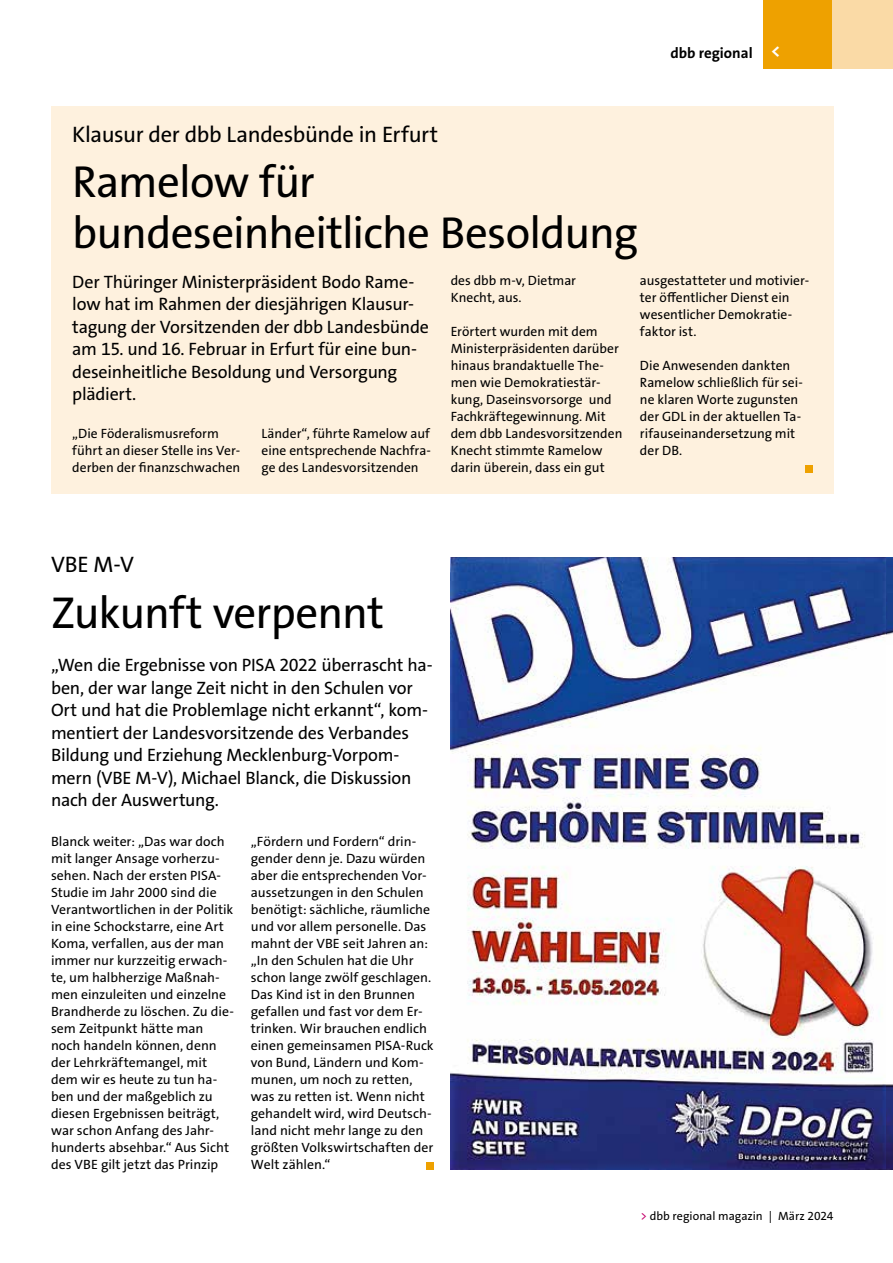
<style>
.page{position:relative;width:893px;height:1263px;background:#fff}
.page>*{position:absolute;margin:0;border:0;box-sizing:border-box;transform-origin:0 0}
.t1{font:45px/51px "The Sans Os F";letter-spacing:-.02em;color:#000}
.t2{font:22.5px "The Sans Os F";letter-spacing:-.015em;color:#000}
.t3{font:18px/22.5px "The Sans Os F";letter-spacing:-.015em;color:#000}
.t4{font:700 15px "The Sans Os F";color:#000}
.t5{font:13.5px/17px "The Sans Os F";color:#000}
.t6{font:12px "The Sans Os F";color:#000}
.s1{font-size:18px;color:#fff}
.s2{color:#c3006b}
</style>
<div class="page">
<div style="left:427px;top:1162px;width:7px;height:7px;background:#eea100"></div>
<div style="left:51px;top:106px;width:782px;height:387px;background:#fef1de"></div>
<div style="left:805px;top:465px;width:7px;height:7px;background:#eea100"></div>
<img style="left:451px;top:557px;width:434px;height:612px">
<div style="left:763px;top:0;width:130px;height:68px;background:#fadaa6"></div>
<div style="left:763px;top:0;width:68px;height:68px;background:#eea100"></div>
<p class="t4" style="left:670px;top:44px;width:112px">dbb regional <span class="s1">&lt;</span></p>
<h2 class="t2" style="left:72px;top:120px;width:367px">Klausur der dbb Landesbünde in Erfurt</h2>
<h1 class="t1" style="left:72px;top:157px;width:567px">Ramelow für bundeseinheitliche Besoldung</h1>
<h3 class="t3" style="left:72px;top:271px;width:358px">Der Thüringer Ministerpräsident Bodo Rame&shy;low hat im Rahmen der diesjährigen Klausur&shy;tagung der Vorsitzenden der dbb Landesbünde am 15. und 16. Februar in Erfurt für eine bun&shy;deseinheitliche Besoldung und Versorgung plädiert.</h3>
<p class="t5" style="left:72px;top:425px;width:169px">„Die Föderalismusreform führt an dieser Stelle ins Ver&shy;derben der finanzschwachen</p>
<p class="t5" style="left:261px;top:425px;width:171px;text-align:justify">Länder“, führte Ramelow auf eine entsprechende Nachfra&shy;ge des Landesvorsitzenden</p>
<p class="t5" style="left:451px;top:272px;width:127px">des dbb m-v, Dietmar<br>Knecht, aus.</p>
<p class="t5" style="left:451px;top:323px;width:173px">Erörtert wurden mit dem<br>Ministerpräsidenten darüber hinaus brandaktuelle The&shy;men wie Demokratiestär&shy;kung, Daseinsvorsorge und<br>Fachkräftegewinnung. Mit dem dbb Landesvorsitzenden<br>Knecht stimmte Ramelow darin überein, dass ein gut</p>
<p class="t5" style="left:640px;top:272px;width:171px">ausgestatteter und motivier&shy;ter öffentlicher Dienst ein wesentlicher Demokratie&shy;faktor ist.</p>
<p class="t5" style="left:640px;top:357px;width:164px">Die Anwesenden dankten<br>Ramelow schließlich für sei&shy;ne klaren Worte zugunsten der GDL in der aktuellen Ta&shy;rifauseinandersetzung mit der DB.</p>
<h2 class="t2" style="left:51px;top:550px;width:85px">VBE M-V</h2>
<h1 class="t1" style="left:51px;top:587px;width:335px">Zukunft verpennt</h1>
<p class="t3" style="left:51px;top:654px;width:383px">„Wen die Ergebnisse von PISA 2022 überrascht ha&shy;ben, der war lange Zeit nicht in den Schulen vor Ort und hat die Problemlage nicht erkannt“, kom&shy;mentiert der Landesvorsitzende des Verbandes Bildung und Erziehung Mecklenburg-Vorpom&shy;mern (VBE M-V), Michael Blanck, die Diskussion nach der Auswertung.</p>
<p class="t5" style="left:51px;top:833px;width:184px">Blanck weiter: „Das war doch mit langer Ansage vorherzu&shy;sehen. Nach der ersten PISA-<br>Studie im Jahr 2000 sind die<br>Verantwortlichen in der Politik in eine Schockstarre, eine Art<br>Koma, verfallen, aus der man immer nur kurzzeitig erwach&shy;te, um halbherzige Maßnah&shy;men einzuleiten und einzelne<br>Brandherde zu löschen. Zu die&shy;sem Zeitpunkt hätte man noch handeln können, denn der Lehrkräftemangel, mit dem wir es heute zu tun ha&shy;ben und der maßgeblich zu diesen Ergebnissen beiträgt, war schon Anfang des Jahr&shy;hunderts absehbar.“ Aus Sicht des VBE gilt jetzt das Prinzip</p>
<p class="t5" style="left:251px;top:833px;width:184px">„Fördern und Fordern“ drin&shy;gender denn je. Dazu würden aber die entsprechenden Vor&shy;aussetzungen in den Schulen benötigt: sächliche, räumliche und vor allem personelle. Das mahnt der VBE seit Jahren an: „In den Schulen hat die Uhr schon lange zwölf geschlagen.<br>Das Kind ist in den Brunnen gefallen und fast vor dem Er&shy;trinken. Wir brauchen endlich einen gemeinsamen PISA-Ruck von Bund, Ländern und Kom&shy;munen, um noch zu retten, was zu retten ist. Wenn nicht gehandelt wird, wird Deutsch&shy;land nicht mehr lange zu den größten Volkswirtschaften der<br>Welt zählen.“</p>
<p class="t6" style="left:641px;top:1208px;width:194px"><span class="s2">&gt;</span> dbb regional magazin | März 2024</p>
</div>
